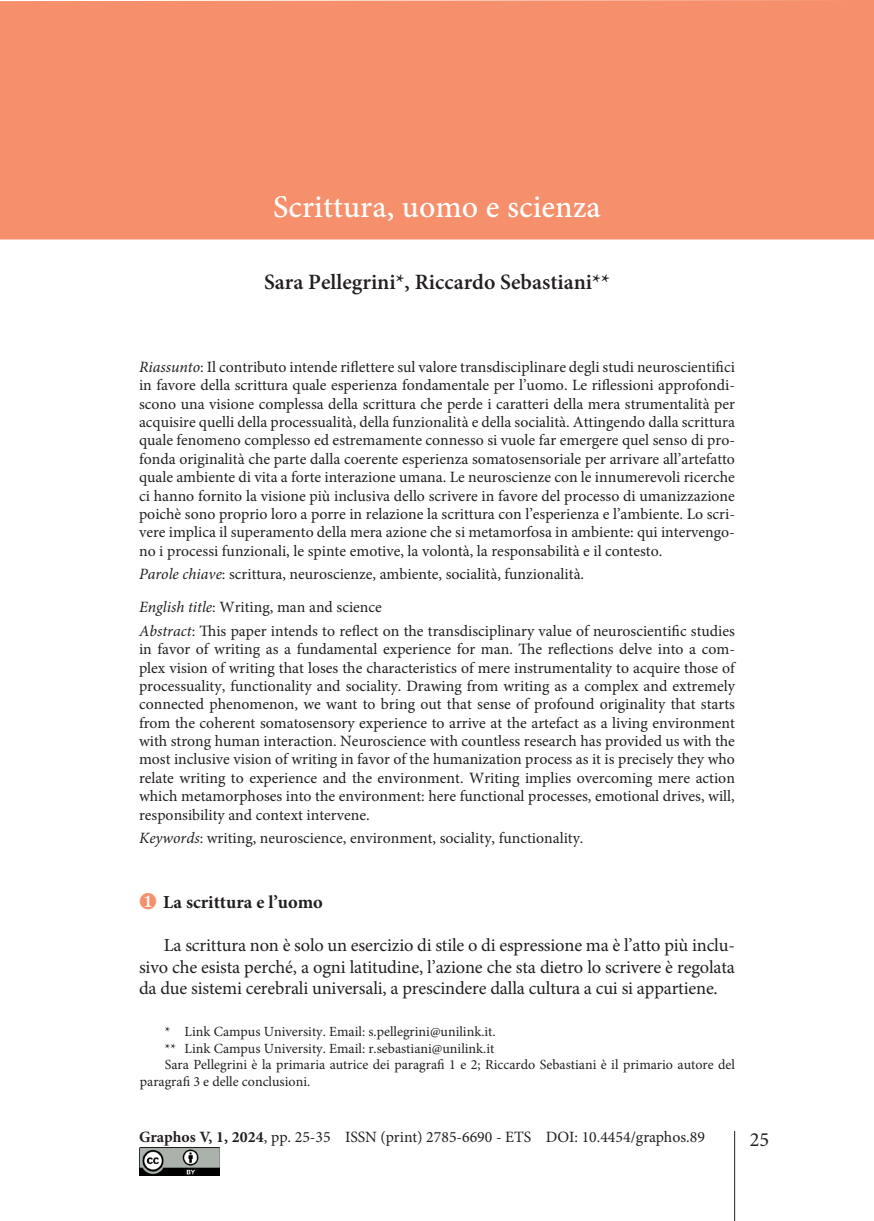
<style>
.page{position:relative;width:874px;height:1221px;background:#fff}
.page>*{position:absolute;margin:0;border:0;box-sizing:border-box;transform-origin:0 0}
.t1{font:31.5px "Minion Pro Medium Capt";color:#fff}
.t2{font:600 21.88px "Minion Pro";color:#231f20}
.t3{font:20.12px "Minion Pro";color:#231f20}
.t4{font:18.38px/21.5px "Minion Pro";letter-spacing:-.01em;color:#231f20;text-align:justify}
.t5{font:700 18.38px "Minion Pro";color:#231f20}
.t6{font:15.75px/18.4px "Minion Pro";color:#231f20;text-align:justify}
.t7{font:14px "Minion Pro";color:#231f20}
.s1{font-style:italic}
.s2{color:#f68f6b}
.s3{font-weight:700}
</style>
<div class="page">
<hr style="left:733px;top:1130px;width:1px;height:90px;background:#231f20">
<div style="left:0;top:0;width:873px;height:239px;background:#f68f6b"></div>
<img style="left:139px;top:1147px;width:80px;height:28px">
<h1 class="t1" style="left:273px;top:188px;width:329px">Scrittura, uomo e scienza</h1>
<h2 class="t2" style="left:264px;top:266px;width:347px">Sara Pellegrini*, Riccardo Sebastiani**</h2>
<p class="t6" style="left:139px;top:357px;width:597px"><span class="s1">Riassunto</span>: Il contributo intende riflettere sul valore transdisciplinare degli studi neuroscientifici in favore della scrittura quale esperienza fondamentale per l’uomo. Le riflessioni approfondi&shy;scono una visione complessa della scrittura che perde i caratteri della mera strumentalità per acquisire quelli della processualità, della funzionalità e della socialità. Attingendo dalla scrittura quale fenomeno complesso ed estremamente connesso si vuole far emergere quel senso di pro&shy;fonda originalità che parte dalla coerente esperienza somatosensoriale per arrivare all’artefatto quale ambiente di vita a forte interazione umana. Le neuroscienze con le innumerevoli ricerche ci hanno fornito la visione più inclusiva dello scrivere in favore del processo di umanizzazione poichè sono proprio loro a porre in relazione la scrittura con l’esperienza e l’ambiente. Lo scri&shy;vere implica il superamento della mera azione che si metamorfosa in ambiente: qui intervengo&shy;no i processi funzionali, le spinte emotive, la volontà, la responsabilità e il contesto.</p>
<p class="t6" style="left:139px;top:557px;width:446px;line-height:33.2px"><span class="s1">Parole chiave</span>: scrittura, neuroscienze, ambiente, socialità, funzionalità.<br><span class="s1">English title</span>: Writing, man and science</p>
<p class="t6" style="left:139px;top:621px;width:597px"><span class="s1">Abstract</span>: This paper intends to reflect on the transdisciplinary value of neuroscientific studies in favor of writing as a fundamental experience for man. The reflections delve into a com&shy;plex vision of writing that loses the characteristics of mere instrumentality to acquire those of processuality, functionality and sociality. Drawing from writing as a complex and extremely connected phenomenon, we want to bring out that sense of profound originality that starts from the coherent somatosensory experience to arrive at the artefact as a living environment with strong human interaction. Neuroscience with countless research has provided us with the most inclusive vision of writing in favor of the humanization process as it is precisely they who relate writing to experience and the environment. Writing implies overcoming mere action which metamorphoses into the environment: here functional processes, emotional drives, will, responsibility and context intervene.</p>
<p class="t6" style="left:139px;top:828px;width:446px"><span class="s1">Keywords</span>: writing, neuroscience, environment, sociality, functionality.</p>
<p class="t5" style="left:139px;top:888px;width:185px"><span class="s2">❶</span> La scrittura e l’uomo</p>
<p class="t4" style="left:139px;top:934px;width:597px;text-indent:25px">La scrittura non è solo un esercizio di stile o di espressione ma è l’atto più inclu&shy;sivo che esista perché, a ogni latitudine, l’azione che sta dietro lo scrivere è regolata da due sistemi cerebrali universali, a prescindere dalla cultura a cui si appartiene.</p>
<p class="t7" style="left:165px;top:1022px;width:332px">* Link Campus University. Email: s.pellegrini@unilink.it.</p>
<p class="t7" style="left:165px;top:1038px;width:331px">** Link Campus University. Email: r.sebastiani@unilink.it</p>
<p class="t7" style="left:165px;top:1055px;width:571px">Sara Pellegrini è la primaria autrice dei paragrafi 1 e 2; Riccardo Sebastiani è il primario autore del</p>
<p class="t7" style="left:140px;top:1071px;width:172px">paragrafi 3 e delle conclusioni.</p>
<p class="t6" style="left:139px;top:1127px;width:567px"><span class="s3">Graphos V, 1, 2024</span>, pp. 25-35 ISSN (print) 2785-6690 - ETS DOI: 10.4454/graphos.89</p>
<p class="t3" style="left:749px;top:1125px;width:21px">25</p>
</div>
